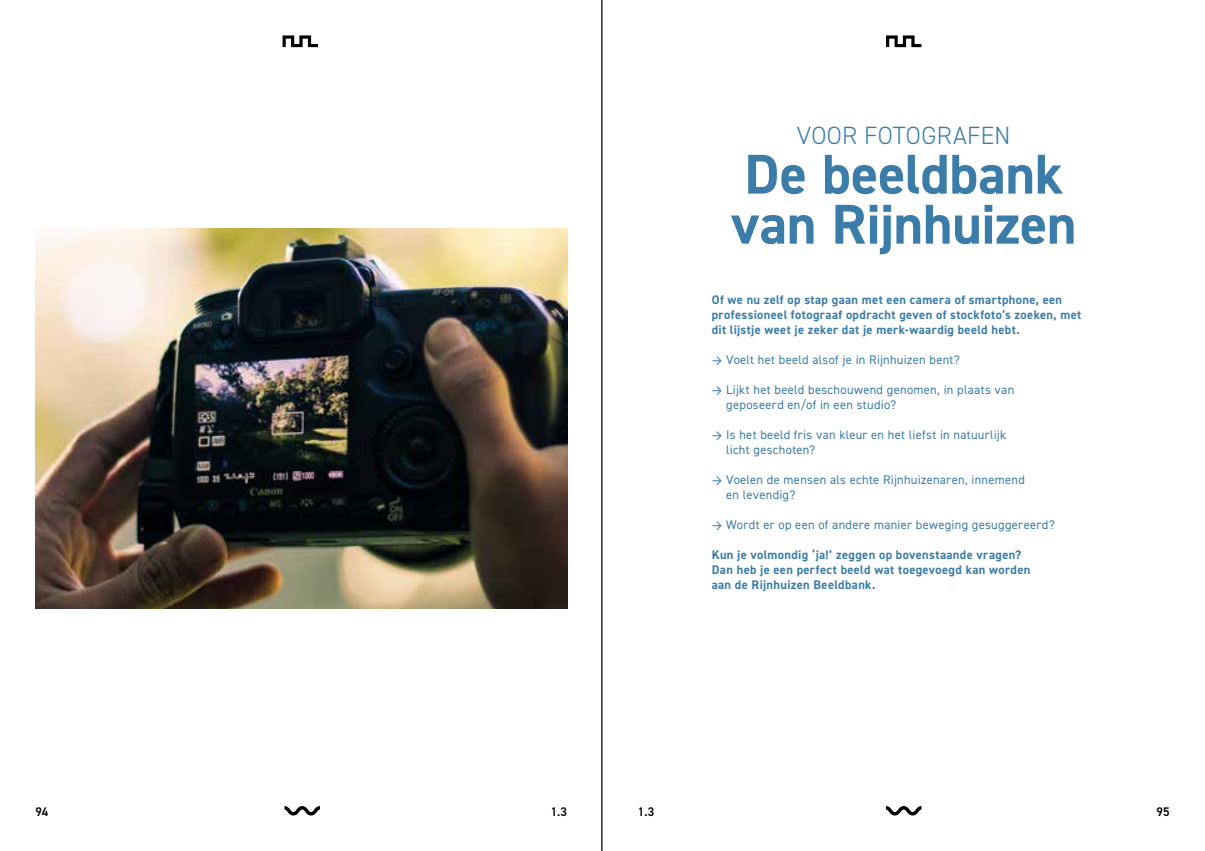
<style>
.page{position:relative;width:1205px;height:851px;background:#fff}
.page>*{position:absolute;margin:0;border:0;box-sizing:border-box;transform-origin:0 0}
.t1{font:700 56.25px/50px "DIN2014";letter-spacing:-.005em;color:#3b7da8}
.t2{font:300 25px "DIN2014";letter-spacing:.01em;color:#3b7da8}
.t3{font:12.5px/15px "DIN2014";letter-spacing:.025em;color:#3b7da8}
.t4{font:700 12.5px/15px "DIN2014";letter-spacing:.03em;color:#3b7da8}
.t5{font:600 12.5px "DIN2014";color:#000}
</style>
<div class="page">
<svg style="left:282px;top:35px;width:36px;height:12px"></svg>
<svg style="left:284px;top:806px;width:36px;height:9px"></svg>
<svg style="left:886px;top:35px;width:35px;height:12px"></svg>
<svg style="left:886px;top:806px;width:35px;height:9px"></svg>
<hr style="left:601px;top:0;width:1px;height:850px;background:#000">
<img style="left:35px;top:228px;width:532px;height:380px">
<h3 class="t2" style="left:797px;top:120px;width:215px">VOOR FOTOGRAFEN</h3>
<h3 class="t1" style="left:731px;top:148px;width:347px">De beeldbank van Rijnhuizen</h3>
<p class="t4" style="left:712px;top:292px;width:371px">Of we nu zelf op stap gaan met een camera of smartphone, een professioneel fotograaf opdracht geven of stockfoto’s zoeken, met dit lijstje weet je zeker dat je merk-waardig beeld hebt.</p>
<p class="t3" style="left:712px;top:352px;width:250px">→ Voelt het beeld alsof je in Rijnhuizen bent?</p>
<p class="t3" style="left:726px;top:382px;width:290px;text-indent:-14px">→ Lijkt het beeld beschouwend genomen, in plaats van geposeerd en/of in een studio?</p>
<p class="t3" style="left:726px;top:427px;width:281px;text-indent:-14px">→ Is het beeld fris van kleur en het liefst in natuurlijk licht geschoten?</p>
<p class="t3" style="left:726px;top:472px;width:300px;text-indent:-14px">→ Voelen de mensen als echte Rijnhuizenaren, innemend en levendig?</p>
<p class="t3" style="left:712px;top:517px;width:344px">→ Wordt er op een of andere manier beweging gesuggereerd?</p>
<p class="t4" style="left:712px;top:547px;width:320px">Kun je volmondig ‘ja!’ zeggen op bovenstaande vragen?<br>Dan heb je een perfect beeld wat toegevoegd kan worden aan de Rijnhuizen Beeldbank.</p>
<p class="t5" style="left:35px;top:802px;width:15px">94</p>
<p class="t5" style="left:551px;top:802px;width:18px">1.3</p>
<p class="t5" style="left:638px;top:802px;width:18px">1.3</p>
<p class="t5" style="left:1156px;top:802px;width:15px">95</p>
</div>
